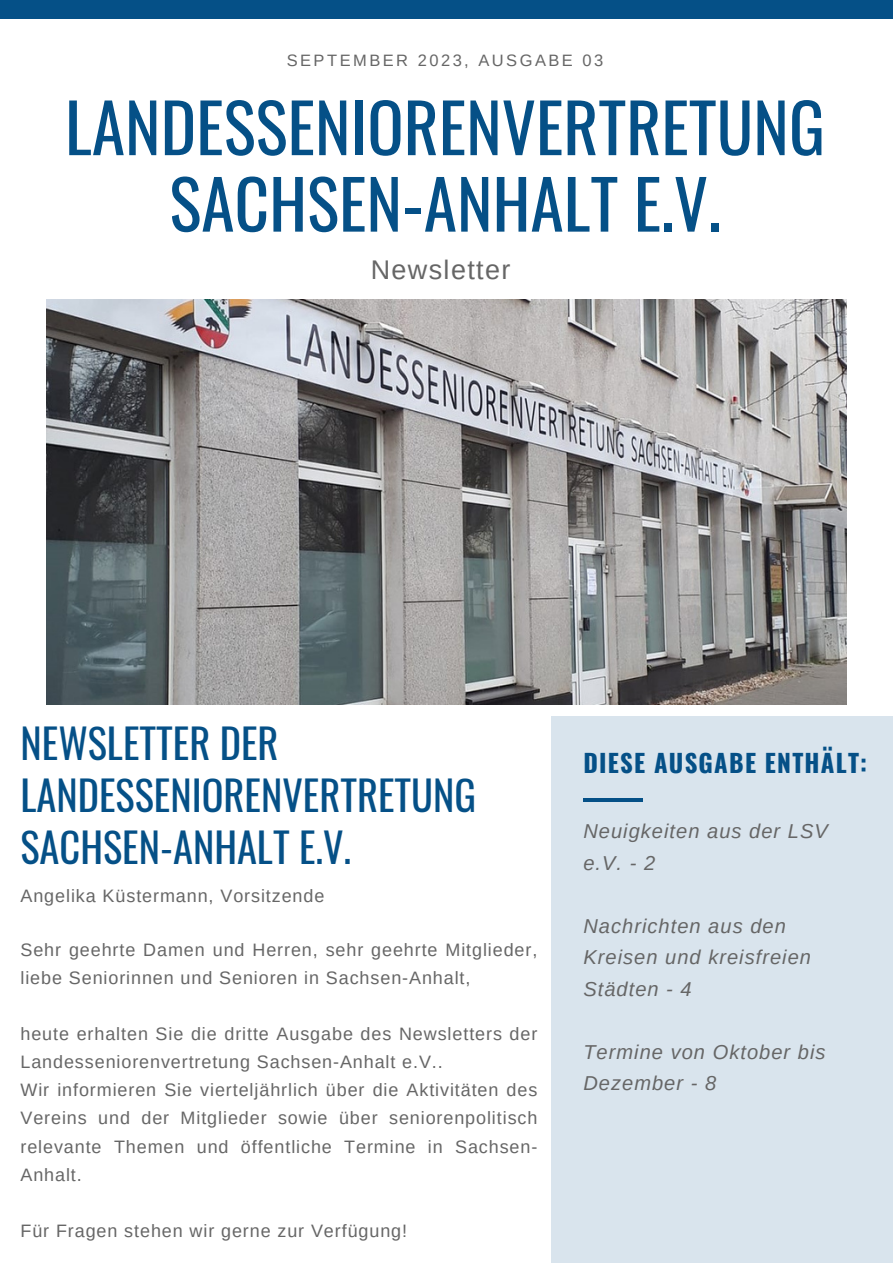
<style>
.page{position:relative;width:893px;height:1264px;background:#fff}
.page>*{position:absolute;margin:0;border:0;box-sizing:border-box;transform-origin:0 0}
.t1{font:67.5px/76.5px "Oswald";color:#055087;text-align:center}
.t2{font:40.5px/51.8px "Oswald";color:#055087}
.t3{font:27px "Arimo";letter-spacing:.05em;color:#666}
.t4{font:700 24.75px "Oswald";letter-spacing:.05em;color:#055087}
.t5{font:italic 20.1px/31.5px "Arimo";letter-spacing:.05em;color:#666}
.t6{font:18px/28px "Arimo";letter-spacing:.05em;color:#666}
.t7{font:16.5px "Arimo";letter-spacing:.15em;color:#666}
</style>
<div class="page">
<div style="left:0;top:0;width:892px;height:19px;background:#055087"></div>
<div style="left:551px;top:716px;width:341px;height:546px;background:#d9e4ed"></div>
<hr style="left:583px;top:798px;width:59px;height:3px;background:#055087">
<img style="left:46px;top:299px;width:800px;height:405px">
<p class="t7" style="left:287px;top:51px;width:318px">SEPTEMBER 2023, AUSGABE 03</p>
<p class="t1" style="left:65px;top:86px;width:761px">LANDESSENIORENVERTRETUNG<br>SACHSEN-ANHALT E.V.</p>
<p class="t3" style="left:371px;top:255px;width:141px">Newsletter</p>
<p class="t2" style="left:20px;top:716px;width:457px">NEWSLETTER DER<br>LANDESSENIORENVERTRETUNG<br>SACHSEN-ANHALT E.V.</p>
<p class="t6" style="left:20px;top:881px;width:305px">Angelika Küstermann, Vorsitzende</p>
<p class="t6" style="left:20px;top:935px;width:518px">Sehr geehrte Damen und Herren, sehr geehrte Mitglieder, liebe Seniorinnen und Senioren in Sachsen-Anhalt,</p>
<p class="t6" style="left:20px;top:1019px;width:518px">heute erhalten Sie die dritte Ausgabe des Newsletters der<br>Landesseniorenvertretung Sachsen-Anhalt e.V..</p>
<p class="t6" style="left:20px;top:1076px;width:518px;text-align:justify">Wir informieren Sie vierteljährlich über die Aktivitäten des Vereins und der Mitglieder sowie über seniorenpolitisch relevante Themen und öffentliche Termine in Sachsen-Anhalt.</p>
<p class="t6" style="left:20px;top:1216px;width:388px">Für Fragen stehen wir gerne zur Verfügung!</p>
<p class="t4" style="left:583px;top:743px;width:285px">DIESE AUSGABE ENTHÄLT:</p>
<p class="t5" style="left:583px;top:815px;width:246px">Neuigkeiten aus der LSV e.V. - 2</p>
<p class="t5" style="left:583px;top:910px;width:229px">Nachrichten aus den<br>Kreisen und kreisfreien<br>Städten - 4</p>
<p class="t5" style="left:583px;top:1036px;width:244px">Termine von Oktober bis<br>Dezember - 8</p>
</div>
